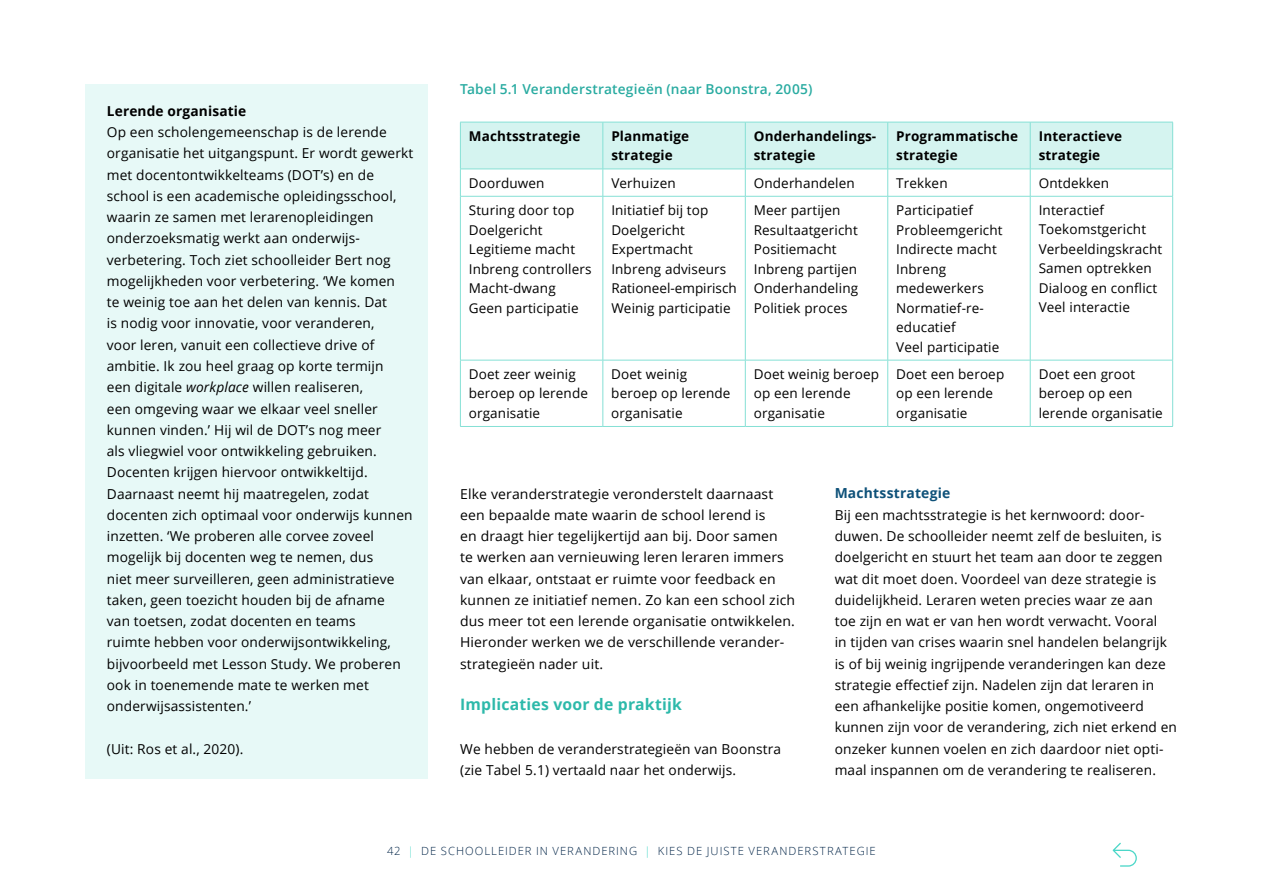
<style>
.page{position:relative;width:1263px;height:893px;background:#fff}
.page>*{position:absolute;margin:0;border:0;box-sizing:border-box;transform-origin:0 0}
.t1{font:700 15.75px "Open Sans";letter-spacing:.01em;color:#2db9aa}
.t2{font:700 13.8px "Open Sans";letter-spacing:.015em;color:#0e5179}
.t3{font:13.65px/21.3px "Open Sans";letter-spacing:.01em;color:#000}
.t4{font:600 13.65px "Open Sans";letter-spacing:.015em;color:#29aba1}
.t5{font:700 13.65px "Open Sans";letter-spacing:.01em;color:#000}
.t6{font:13.5px/19.5px "Open Sans";letter-spacing:.01em;color:#000}
.t7{font:700 13.5px/19.5px "Open Sans";letter-spacing:.01em;color:#000}
.t8{font:300 11.25px "Open Sans";letter-spacing:.09em;color:#002447}
.s1{font-style:italic}
.s2{color:#4bd7c8}
</style>
<div class="page">
<svg style="left:460px;top:122px;width:713px;height:74px"></svg>
<hr style="left:460px;top:196px;width:143px;height:1px;background:#86e0d5">
<hr style="left:460px;top:196px;width:1px;height:164px;background:#86e0d5">
<hr style="left:603px;top:196px;width:142px;height:1px;background:#86e0d5">
<hr style="left:603px;top:196px;width:1px;height:164px;background:#86e0d5">
<hr style="left:745px;top:196px;width:143px;height:1px;background:#86e0d5">
<hr style="left:745px;top:196px;width:1px;height:164px;background:#86e0d5">
<hr style="left:888px;top:196px;width:142px;height:1px;background:#86e0d5">
<hr style="left:887px;top:196px;width:1px;height:164px;background:#86e0d5">
<hr style="left:1030px;top:196px;width:143px;height:1px;background:#86e0d5">
<hr style="left:1030px;top:196px;width:1px;height:164px;background:#86e0d5">
<hr style="left:1172px;top:196px;width:1px;height:164px;background:#86e0d5">
<hr style="left:460px;top:360px;width:143px;height:1px;background:#86e0d5">
<hr style="left:460px;top:360px;width:1px;height:66px;background:#86e0d5">
<hr style="left:603px;top:360px;width:142px;height:1px;background:#86e0d5">
<hr style="left:603px;top:360px;width:1px;height:66px;background:#86e0d5">
<hr style="left:745px;top:360px;width:143px;height:1px;background:#86e0d5">
<hr style="left:745px;top:360px;width:1px;height:66px;background:#86e0d5">
<hr style="left:888px;top:360px;width:142px;height:1px;background:#86e0d5">
<hr style="left:887px;top:360px;width:1px;height:66px;background:#86e0d5">
<hr style="left:1030px;top:360px;width:143px;height:1px;background:#86e0d5">
<hr style="left:1030px;top:360px;width:1px;height:66px;background:#86e0d5">
<hr style="left:1172px;top:360px;width:1px;height:66px;background:#86e0d5">
<hr style="left:460px;top:426px;width:143px;height:1px;background:#86e0d5">
<hr style="left:603px;top:426px;width:142px;height:1px;background:#86e0d5">
<hr style="left:745px;top:426px;width:143px;height:1px;background:#86e0d5">
<hr style="left:888px;top:426px;width:142px;height:1px;background:#86e0d5">
<hr style="left:1030px;top:426px;width:143px;height:1px;background:#86e0d5">
<div style="left:86px;top:84px;width:342px;height:56px;background:#e7f9f7"></div>
<div style="left:86px;top:105px;width:342px;height:631px;background:#e7f9f7"></div>
<div style="left:86px;top:722px;width:342px;height:56px;background:#e7f9f7"></div>
<svg style="left:1113px;top:843px;width:24px;height:24px"></svg>
<p class="t5" style="left:107px;top:101px;width:141px">Lerende organisatie</p>
<p class="t3" style="left:107px;top:121px;width:308px">Op een scholengemeenschap is de lerende organisatie het uitgangspunt. Er wordt gewerkt met docentontwikkelteams (DOT’s) en de school is een academische opleidingsschool, waarin ze samen met lerarenopleidingen onderzoeksmatig werkt aan onderwijs&shy;verbetering. Toch ziet schoolleider Bert nog mogelijkheden voor verbetering. ‘We komen<br>te weinig toe aan het delen van kennis. Dat<br>is nodig voor innovatie, voor veranderen,<br>voor leren, vanuit een collectieve drive of ambitie. Ik zou heel graag op korte termijn<br>een digitale <span class="s1">workplace</span> willen realiseren,<br>een omgeving waar we elkaar veel sneller kunnen vinden.’ Hij wil de DOT’s nog meer<br>als vliegwiel voor ontwikkeling gebruiken.<br>Docenten krijgen hiervoor ontwikkeltijd.<br>Daarnaast neemt hij maatregelen, zodat docenten zich optimaal voor onderwijs kunnen inzetten. ‘We proberen alle corvee zoveel mogelijk bij docenten weg te nemen, dus<br>niet meer surveilleren, geen administratieve taken, geen toezicht houden bij de afname<br>van toetsen, zodat docenten en teams<br>ruimte hebben voor onderwijsontwikkeling, bijvoorbeeld met Lesson Study. We proberen ook in toenemende mate te werken met onderwijsassistenten.’</p>
<p class="t3" style="left:107px;top:738px;width:138px">(Uit: Ros et al., 2020).</p>
<p class="t4" style="left:460px;top:80px;width:354px">Tabel 5.1 Veranderstrategieën (naar Boonstra, 2005)</p>
<p class="t7" style="left:469px;top:126px;width:113px">Machtsstrategie</p>
<p class="t7" style="left:611px;top:126px;width:79px">Planmatige strategie</p>
<p class="t7" style="left:754px;top:126px;width:124px">Onderhandelings&shy;strategie</p>
<p class="t7" style="left:896px;top:126px;width:123px">Programmatische strategie</p>
<p class="t7" style="left:1039px;top:126px;width:85px">Interactieve strategie</p>
<p class="t6" style="left:469px;top:173px;width:77px">Doorduwen</p>
<p class="t6" style="left:611px;top:173px;width:66px">Verhuizen</p>
<p class="t6" style="left:754px;top:173px;width:102px">Onderhandelen</p>
<p class="t6" style="left:896px;top:173px;width:53px">Trekken</p>
<p class="t6" style="left:1039px;top:173px;width:72px">Ontdekken</p>
<p class="t6" style="left:469px;top:200px;width:124px">Sturing door top<br>Doelgericht<br>Legitieme macht<br>Inbreng controllers<br>Macht-dwang<br>Geen participatie</p>
<p class="t6" style="left:611px;top:200px;width:127px">Initiatief bij top<br>Doelgericht<br>Expertmacht<br>Inbreng adviseurs<br>Rationeel-empirisch<br>Weinig participatie</p>
<p class="t6" style="left:754px;top:200px;width:106px">Meer partijen<br>Resultaatgericht<br>Positiemacht<br>Inbreng partijen<br>Onderhandeling<br>Politiek proces</p>
<p class="t6" style="left:896px;top:200px;width:108px">Participatief<br>Probleemgericht<br>Indirecte macht<br>Inbreng medewerkers<br>Normatief-re&shy;educatief<br>Veel participatie</p>
<p class="t6" style="left:1039px;top:200px;width:125px">Interactief<br>Toekomstgericht<br>Verbeeldingskracht<br>Samen optrekken<br>Dialoog en conflict<br>Veel interactie</p>
<p class="t6" style="left:469px;top:364px;width:121px">Doet zeer weinig beroep op lerende organisatie</p>
<p class="t6" style="left:611px;top:364px;width:121px">Doet weinig beroep op lerende organisatie</p>
<p class="t6" style="left:754px;top:364px;width:127px">Doet weinig beroep op een lerende organisatie</p>
<p class="t6" style="left:896px;top:364px;width:110px">Doet een beroep op een lerende organisatie</p>
<p class="t6" style="left:1039px;top:364px;width:126px">Doet een groot beroep op een lerende organisatie</p>
<p class="t3" style="left:460px;top:483px;width:336px">Elke veranderstrategie veronderstelt daarnaast een bepaalde mate waarin de school lerend is<br>en draagt hier tegelijkertijd aan bij. Door samen<br>te werken aan vernieuwing leren leraren immers van elkaar, ontstaat er ruimte voor feedback en kunnen ze initiatief nemen. Zo kan een school zich dus meer tot een lerende organisatie ontwikkelen.<br>Hieronder werken we de verschillende verander&shy;strategieën nader uit.</p>
<p class="t1" style="left:460px;top:694px;width:223px">Implicaties voor de praktijk</p>
<p class="t3" style="left:460px;top:738px;width:322px">We hebben de veranderstrategieën van Boonstra (zie Tabel 5.1) vertaald naar het onderwijs.</p>
<p class="t2" style="left:835px;top:483px;width:117px">Machtsstrategie</p>
<p class="t3" style="left:835px;top:504px;width:344px">Bij een machtsstrategie is het kernwoord: door&shy;duwen. De schoolleider neemt zelf de besluiten, is doelgericht en stuurt het team aan door te zeggen wat dit moet doen. Voordeel van deze strategie is duidelijkheid. Leraren weten precies waar ze aan toe zijn en wat er van hen wordt verwacht. Vooral<br>in tijden van crises waarin snel handelen belangrijk is of bij weinig ingrijpende veranderingen kan deze strategie effectief zijn. Nadelen zijn dat leraren in een afhankelijke positie komen, ongemotiveerd kunnen zijn voor de verandering, zich niet erkend en onzeker kunnen voelen en zich daardoor niet opti&shy;maal inspannen om de verandering te realiseren.</p>
<p class="t8" style="left:387px;top:843px;width:490px">42 <span class="s2">|</span> DE SCHOOLLEIDER IN VERANDERING <span class="s2">|</span> KIES DE JUISTE VERANDERSTRATEGIE</p>
</div>
